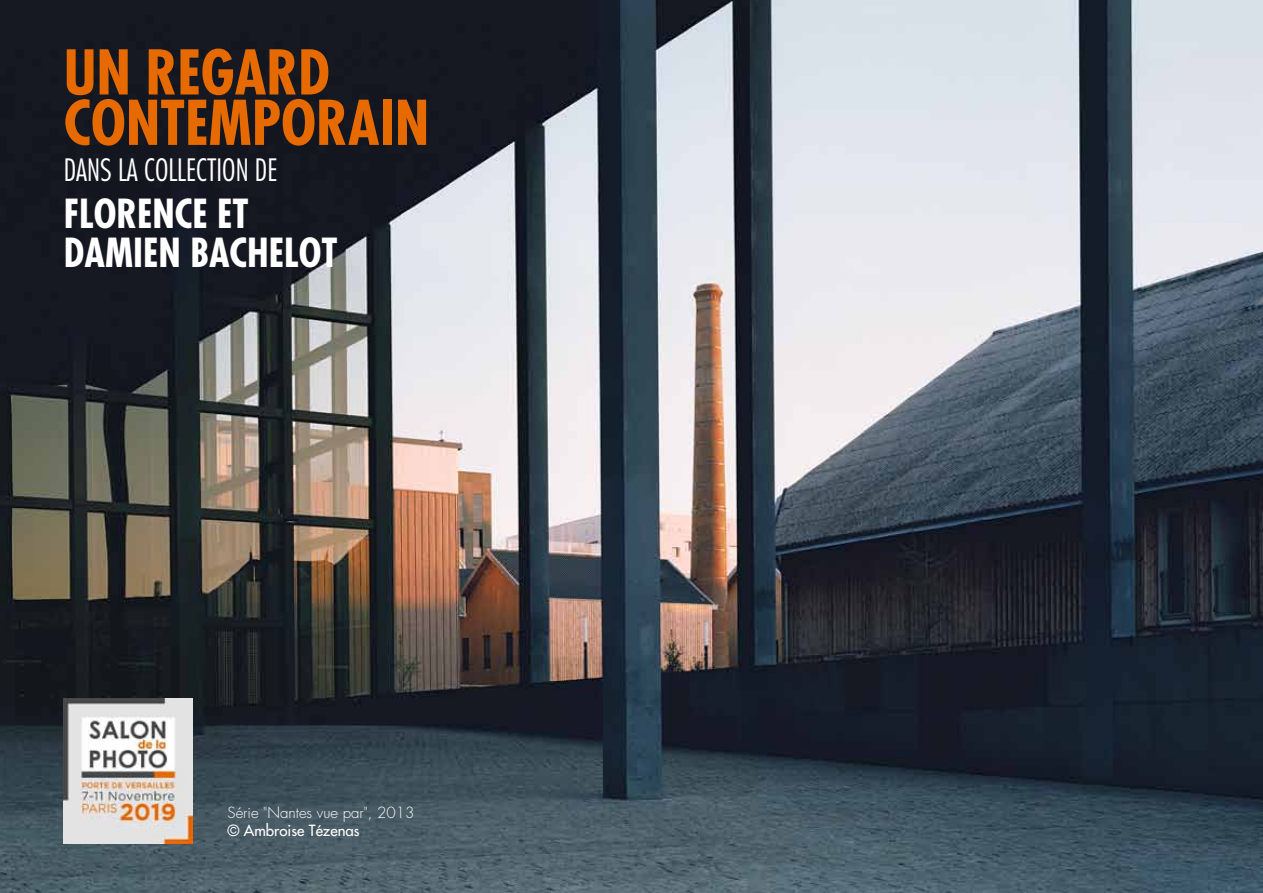
<style>
.page{position:relative;width:1263px;height:893px;background:#fff}
.page>*{position:absolute;margin:0;border:0;box-sizing:border-box;transform-origin:0 0}
.t1{font:700 condensed 60px/50.4px "Futura";color:#e76a00}
.t2{font:700 condensed 39px/39px "Futura";color:#fff}
.t3{font:300 condensed 30px "Futura";color:#fff}
.t4{font:300 15px "Futura";color:#fff}
.t5{font:15px "Futura";color:#fff}
</style>
<div class="page">
<img style="left:0;top:0;width:1263px;height:893px">
<img style="left:64px;top:699px;width:129px;height:145px">
<h1 class="t1" style="left:64px;top:47px;width:367px">UN REGARD<br>CONTEMPORAIN</h1>
<p class="t3" style="left:64px;top:151px;width:215px">DANS LA COLLECTION DE</p>
<p class="t2" style="left:64px;top:193px;width:275px">FLORENCE ET<br>DAMIEN BACHELOT</p>
<p class="t4" style="left:227px;top:803px;width:188px">Série "Nantes vue par", 2013</p>
<p class="t5" style="left:227px;top:820px;width:134px">© Ambroise Tézenas</p>
</div>
